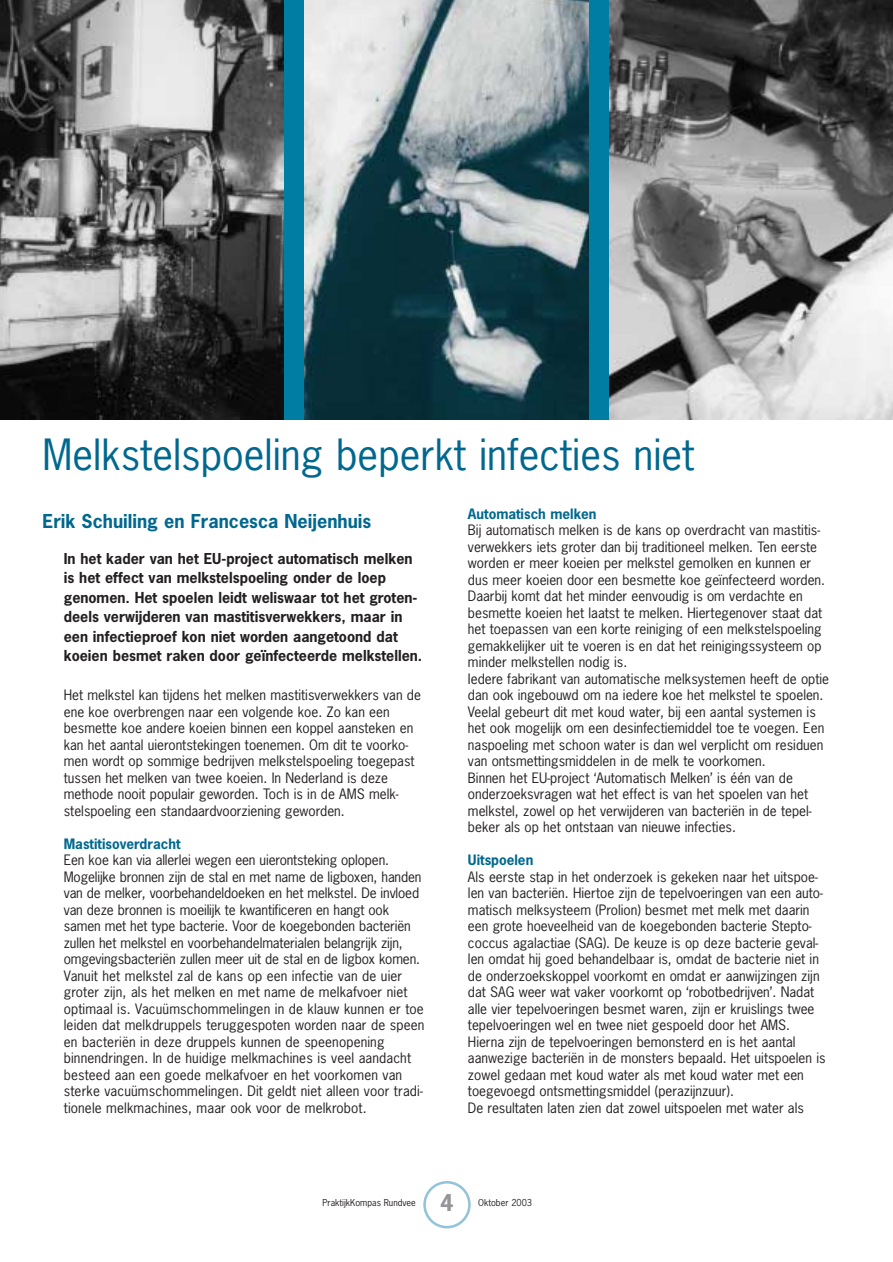
<style>
.page{position:relative;width:893px;height:1262px;background:#fff}
.page>*{position:absolute;margin:0;border:0;box-sizing:border-box;transform-origin:0 0}
.t1{font:40.5px "News Gothic";color:#00688f}
.t2{font:700 21.75px "News Gothic";color:#939598}
.t3{font:700 18px "News Gothic";color:#00688f}
.t4{font:700 14.25px/19.5px "News Gothic";color:#231f20}
.t5{font:13.5px/16.5px "News Gothic";color:#231f20}
.t6{font:700 13.5px "News Gothic";color:#00688f}
.t7{font:9px "News Gothic";color:#231f20}
</style>
<div class="page">
<svg style="left:423px;top:1181px;width:47px;height:47px"></svg>
<div style="left:0;top:0;width:892px;height:419px;background:#007da3"></div>
<img style="left:0;top:0;width:283px;height:419px">
<img style="left:305px;top:0;width:283px;height:419px">
<img style="left:609px;top:0;width:283px;height:419px">
<h1 class="t1" style="left:43px;top:438px;width:653px">Melkstelspoeling beperkt infecties niet</h1>
<h3 class="t3" style="left:43px;top:513px;width:330px">Erik Schuiling en Francesca Neijenhuis</h3>
<p class="t6" style="left:468px;top:508px;width:130px">Automatisch melken</p>
<p class="t5" style="left:468px;top:523px;width:363px">Bij automatisch melken is de kans op overdracht van mastitis&shy;verwekkers iets groter dan bij traditioneel melken. Ten eerste worden er meer koeien per melkstel gemolken en kunnen er dus meer koeien door een besmette koe geïnfecteerd worden.<br>Daarbij komt dat het minder eenvoudig is om verdachte en besmette koeien het laatst te melken. Hiertegenover staat dat het toepassen van een korte reiniging of een melkstelspoeling gemakkelijker uit te voeren is en dat het reinigingssysteem op minder melkstellen nodig is.<br>Iedere fabrikant van automatische melksystemen heeft de optie dan ook ingebouwd om na iedere koe het melkstel te spoelen.<br>Veelal gebeurt dit met koud water, bij een aantal systemen is het ook mogelijk om een desinfectiemiddel toe te voegen. Een naspoeling met schoon water is dan wel verplicht om residuen van ontsmettingsmiddelen in de melk te voorkomen.<br>Binnen het EU-project ‘Automatisch Melken’ is één van de onderzoeksvragen wat het effect is van het spoelen van het melkstel, zowel op het verwijderen van bacteriën in de tepel&shy;beker als op het ontstaan van nieuwe infecties.</p>
<p class="t6" style="left:468px;top:854px;width:67px">Uitspoelen</p>
<p class="t5" style="left:468px;top:869px;width:359px">Als eerste stap in het onderzoek is gekeken naar het uitspoe&shy;len van bacteriën. Hiertoe zijn de tepelvoeringen van een auto&shy;matisch melksysteem (Prolion) besmet met melk met daarin een grote hoeveelheid van de koegebonden bacterie Stepto&shy;coccus agalactiae (SAG). De keuze is op deze bacterie geval&shy;len omdat hij goed behandelbaar is, omdat de bacterie niet in de onderzoekskoppel voorkomt en omdat er aanwijzingen zijn dat SAG weer wat vaker voorkomt op ‘robotbedrijven’. Nadat alle vier tepelvoeringen besmet waren, zijn er kruislings twee tepelvoeringen wel en twee niet gespoeld door het AMS.<br>Hierna zijn de tepelvoeringen bemonsterd en is het aantal aanwezige bacteriën in de monsters bepaald. Het uitspoelen is zowel gedaan met koud water als met koud water met een toegevoegd ontsmettingsmiddel (perazijnzuur).<br>De resultaten laten zien dat zowel uitspoelen met water als</p>
<p class="t4" style="left:64px;top:549px;width:360px">In het kader van het EU-project automatisch melken is het effect van melkstelspoeling onder de loep genomen. Het spoelen leidt weliswaar tot het groten&shy;deels verwijderen van mastitisverwekkers, maar in een infectieproef kon niet worden aangetoond dat koeien besmet raken door geïnfecteerde melkstellen.</p>
<p class="t5" style="left:64px;top:688px;width:359px">Het melkstel kan tijdens het melken mastitisverwekkers van de ene koe overbrengen naar een volgende koe. Zo kan een besmette koe andere koeien binnen een koppel aansteken en kan het aantal uierontstekingen toenemen. Om dit te voorko&shy;men wordt op sommige bedrijven melkstelspoeling toegepast tussen het melken van twee koeien. In Nederland is deze methode nooit populair geworden. Toch is in de AMS melk&shy;stelspoeling een standaardvoorziening geworden.</p>
<p class="t6" style="left:64px;top:838px;width:118px">Mastitisoverdracht</p>
<p class="t5" style="left:64px;top:853px;width:362px">Een koe kan via allerlei wegen een uierontsteking oplopen.<br>Mogelijke bronnen zijn de stal en met name de ligboxen, handen van de melker, voorbehandeldoeken en het melkstel. De invloed van deze bronnen is moeilijk te kwantificeren en hangt ook samen met het type bacterie. Voor de koegebonden bacteriën zullen het melkstel en voorbehandelmaterialen belangrijk zijn, omgevingsbacteriën zullen meer uit de stal en de ligbox komen.<br>Vanuit het melkstel zal de kans op een infectie van de uier groter zijn, als het melken en met name de melkafvoer niet optimaal is. Vacuümschommelingen in de klauw kunnen er toe leiden dat melkdruppels teruggespoten worden naar de speen en bacteriën in deze druppels kunnen de speenopening binnendringen. In de huidige melkmachines is veel aandacht besteed aan een goede melkafvoer en het voorkomen van sterke vacuümschommelingen. Dit geldt niet alleen voor tradi&shy;tionele melkmachines, maar ook voor de melkrobot.</p>
<h2 class="t2" style="left:440px;top:1194px;width:15px">4</h2>
<p class="t7" style="left:322px;top:1199px;width:95px">PraktijkKompas Rundvee</p>
<p class="t7" style="left:478px;top:1199px;width:55px">Oktober 2003</p>
</div>
